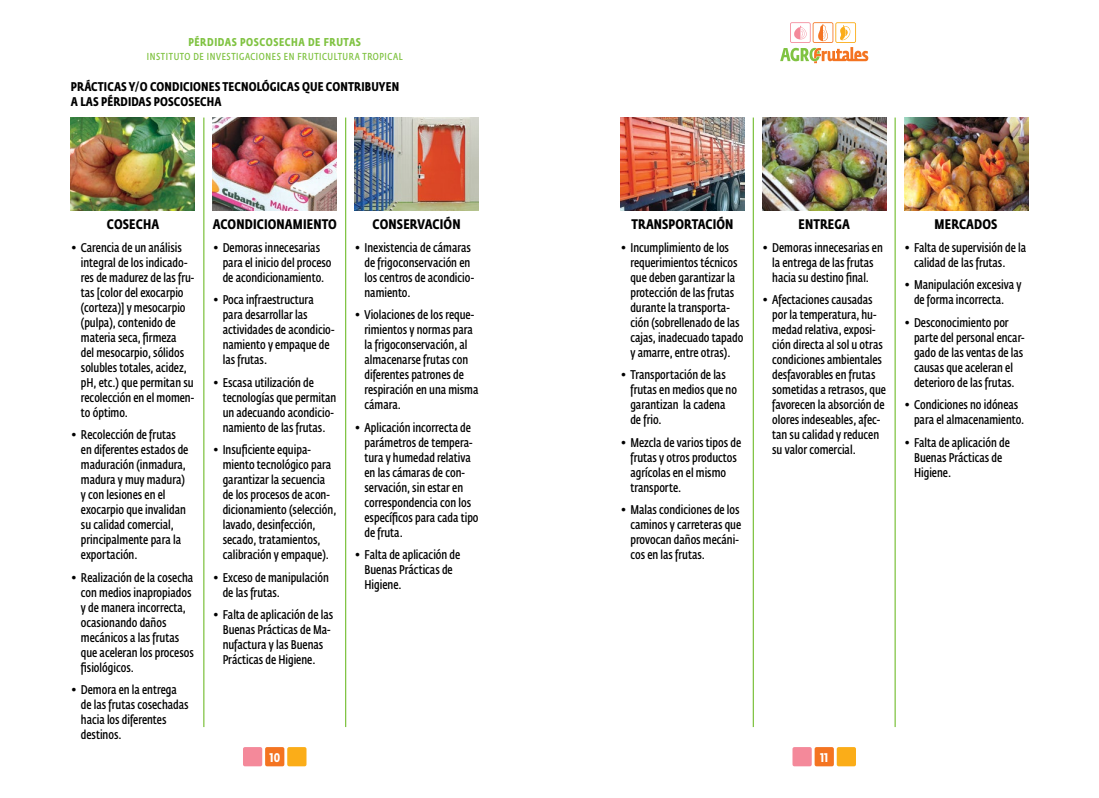
<style>
.page{position:relative;width:1099px;height:798px;background:#fff}
.page>*{position:absolute;margin:0;border:0;box-sizing:border-box;transform-origin:0 0}
.t1{font:700 13.75px "Fedra Sans Cond Std";letter-spacing:.01em;color:#000}
.t2{font:600 12.5px/15px "Fedra Sans Cond Std";color:#000}
.t3{font:700 12.5px/15px "Fedra Sans Cond Std";letter-spacing:.01em;color:#000}
.t4{font:700 12.5px "Fedra Sans Cond Std";color:#fff}
.t5{font:700 11.25px "Fedra Sans Cond Std";letter-spacing:.05em;color:#80c342}
.t6{font:600 10px "Fedra Sans Cond Std";letter-spacing:.06em;color:#80c342}
</style>
<div class="page">
<svg style="left:792px;top:747px;width:64px;height:19px"></svg>
<svg style="left:243px;top:747px;width:63px;height:19px"></svg>
<svg style="left:780px;top:22px;width:88px;height:41px"></svg>
<img style="left:71px;top:117px;width:124px;height:93px">
<img style="left:213px;top:117px;width:124px;height:93px">
<img style="left:354px;top:117px;width:124px;height:93px">
<img style="left:620px;top:117px;width:124px;height:93px">
<img style="left:762px;top:117px;width:124px;height:93px">
<img style="left:904px;top:117px;width:124px;height:93px">
<hr style="left:203px;top:117px;width:1px;height:609px;background:#80c342">
<hr style="left:752px;top:117px;width:2px;height:609px;background:#80c342">
<hr style="left:345px;top:117px;width:1px;height:609px;background:#80c342">
<hr style="left:894px;top:117px;width:1px;height:609px;background:#80c342">
<p class="t5" style="left:188px;top:35px;width:174px">PÉRDIDAS POSCOSECHA DE FRUTAS</p>
<p class="t6" style="left:147px;top:50px;width:257px">INSTITUTO DE INVESTIGACIONES EN FRUTICULTURA TROPICAL</p>
<p class="t3" style="left:71px;top:79px;width:330px">PRÁCTICAS Y/O CONDICIONES TECNOLÓGICAS QUE CONTRIBUYEN<br>A LAS PÉRDIDAS POSCOSECHA</p>
<p class="t1" style="left:107px;top:216px;width:54px">COSECHA</p>
<p class="t2" style="left:81px;top:240px;width:115px;text-indent:-10px">• Carencia de un análisis integral de los indicado&shy;res de madurez de las fru&shy;tas [color del exocarpio (corteza)] y mesocarpio (pulpa), contenido de materia seca, firmeza<br>del mesocarpio, sólidos solubles totales, acidez, pH, etc.) que permitan su recolección en el momen&shy;to óptimo.</p>
<p class="t2" style="left:81px;top:427px;width:109px;text-indent:-10px">• Recolección de frutas en diferentes estados de maduración (inmadura, madura y muy madura) y con lesiones en el exocarpio que invalidan su calidad comercial, principalmente para la exportación.</p>
<p class="t2" style="left:81px;top:570px;width:114px;text-indent:-10px">• Realización de la cosecha con medios inapropiados y de manera incorrecta, ocasionando daños mecánicos a las frutas que aceleran los procesos fisiológicos.</p>
<p class="t2" style="left:81px;top:682px;width:109px;text-indent:-10px">• Demora en la entrega de las frutas cosechadas hacia los diferentes destinos.</p>
<p class="t1" style="left:213px;top:216px;width:125px">ACONDICIONAMIENTO</p>
<p class="t2" style="left:223px;top:240px;width:110px;text-indent:-10px">• Demoras innecesarias para el inicio del proceso de acondicionamiento.</p>
<p class="t2" style="left:223px;top:292px;width:113px;text-indent:-10px">• Poca infraestructura para desarrollar las actividades de acondicio&shy;namiento y empaque de las frutas.</p>
<p class="t2" style="left:223px;top:375px;width:115px;text-indent:-10px">• Escasa utilización de tecnologías que permitan un adecuando acondicio&shy;namiento de las frutas.</p>
<p class="t2" style="left:223px;top:442px;width:115px;text-indent:-10px">• Insuficiente equipa&shy;miento tecnológico para garantizar la secuencia de los procesos de acon&shy;dicionamiento (selección, lavado, desinfección, secado, tratamientos, calibración y empaque).</p>
<p class="t2" style="left:223px;top:570px;width:108px;text-indent:-10px">• Exceso de manipulación de las frutas.</p>
<p class="t2" style="left:223px;top:607px;width:112px;text-indent:-10px">• Falta de aplicación de las<br>Buenas Prácticas de Ma&shy;nufactura y las Buenas<br>Prácticas de Higiene.</p>
<p class="t1" style="left:372px;top:216px;width:89px">CONSERVACIÓN</p>
<p class="t2" style="left:364px;top:240px;width:111px;text-indent:-10px">• Inexistencia de cámaras de frigoconservación en los centros de acondicio&shy;namiento.</p>
<p class="t2" style="left:364px;top:307px;width:115px;text-indent:-10px">• Violaciones de los reque&shy;rimientos y normas para la frigoconservación, al almacenarse frutas con diferentes patrones de respiración en una misma cámara.</p>
<p class="t2" style="left:364px;top:420px;width:116px;text-indent:-10px">• Aplicación incorrecta de parámetros de tempera&shy;tura y humedad relativa en las cámaras de con&shy;servación, sin estar en correspondencia con los específicos para cada tipo de fruta.</p>
<p class="t2" style="left:364px;top:547px;width:97px;text-indent:-10px">• Falta de aplicación de<br>Buenas Prácticas de<br>Higiene.</p>
<p class="t1" style="left:631px;top:216px;width:104px">TRANSPORTACIÓN</p>
<p class="t2" style="left:630px;top:240px;width:114px;text-indent:-10px">• Incumplimiento de los requerimientos técnicos que deben garantizar la protección de las frutas durante la transporta&shy;ción (sobrellenado de las cajas, inadecuado tapado y amarre, entre otras).</p>
<p class="t2" style="left:630px;top:367px;width:108px;text-indent:-10px">• Transportación de las frutas en medios que no garantizan la cadena de frio.</p>
<p class="t2" style="left:630px;top:435px;width:112px;text-indent:-10px">• Mezcla de varios tipos de frutas y otros productos agrícolas en el mismo transporte.</p>
<p class="t2" style="left:630px;top:502px;width:112px;text-indent:-10px">• Malas condiciones de los caminos y carreteras que provocan daños mecáni&shy;cos en las frutas.</p>
<p class="t1" style="left:798px;top:216px;width:53px">ENTREGA</p>
<p class="t2" style="left:762px;top:240px;width:122px;text-align:center">• Demoras innecesarias en la entrega de las frutas hacia su destino final.</p>
<p class="t2" style="left:772px;top:292px;width:115px;text-indent:-10px">• Afectaciones causadas por la temperatura, hu&shy;medad relativa, exposi&shy;ción directa al sol u otras condiciones ambientales desfavorables en frutas sometidas a retrasos, que favorecen la absorción de olores indeseables, afec&shy;tan su calidad y reducen su valor comercial.</p>
<p class="t4" style="left:269px;top:749px;width:12px">10</p>
<p class="t4" style="left:820px;top:749px;width:10px">11</p>
<p class="t1" style="left:934px;top:216px;width:64px">MERCADOS</p>
<p class="t2" style="left:914px;top:240px;width:114px;text-indent:-10px">• Falta de supervisión de la calidad de las frutas.</p>
<p class="t2" style="left:904px;top:277px;width:119px;text-align:center">• Manipulación excesiva y de forma incorrecta.</p>
<p class="t2" style="left:914px;top:315px;width:112px;text-indent:-10px">• Desconocimiento por parte del personal encar&shy;gado de las ventas de las causas que aceleran el deterioro de las frutas.</p>
<p class="t2" style="left:914px;top:397px;width:112px;text-indent:-10px">• Condiciones no idóneas para el almacenamiento.</p>
<p class="t2" style="left:914px;top:435px;width:97px;text-indent:-10px">• Falta de aplicación de<br>Buenas Prácticas de<br>Higiene.</p>
</div>
